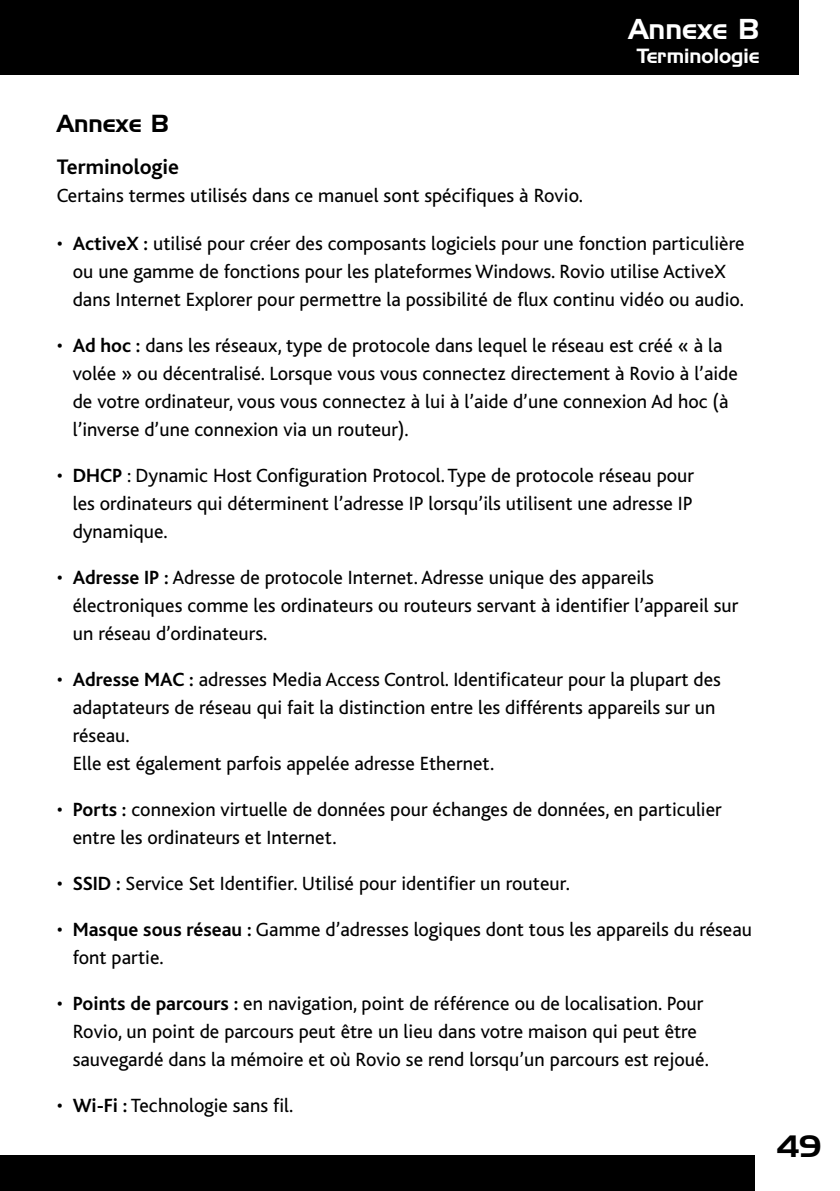
<style>
.page{position:relative;width:840px;height:1191px;background:#fff}
.page>*{position:absolute;margin:0;border:0;box-sizing:border-box;transform-origin:0 0}
.t1{font:30px "Handel Gothic BT";color:#000}
.t2{font:28px "Handel Gothic BT";color:#fff}
.t3{font:24px "Handel Gothic BT";color:#000}
.t4{font:700 22px "Bliss";color:#000}
.t5{font:20px/28px "Bliss";color:#000}
.t6{font:20px "Handel Gothic BT";color:#fff}
.s1{font-weight:700}
</style>
<div class="page">
<div style="left:0;top:0;width:797px;height:74px;background:#000"></div>
<div style="left:0;top:1155px;width:754px;height:36px;background:#000"></div>
<h2 class="t2" style="left:628px;top:12px;width:132px">Annexe B</h2>
<p class="t6" style="left:636px;top:44px;width:124px">Terminologie</p>
<p class="t3" style="left:57px;top:109px;width:114px">Annexe B</p>
<p class="t4" style="left:57px;top:155px;width:124px">Terminologie</p>
<p class="t5" style="left:57px;top:182px;width:527px">Certains termes utilisés dans ce manuel sont spécifiques à Rovio.</p>
<p class="t5" style="left:73px;top:230px;width:673px;text-indent:-16px">• <span class="s1">ActiveX :</span> utilisé pour créer des composants logiciels pour une fonction particulière ou une gamme de fonctions pour les plateformes Windows. Rovio utilise ActiveX dans Internet Explorer pour permettre la possibilité de flux continu vidéo ou audio.</p>
<p class="t5" style="left:73px;top:332px;width:666px;text-indent:-16px">• <span class="s1">Ad hoc :</span> dans les réseaux, type de protocole dans lequel le réseau est créé « à la volée » ou décentralisé. Lorsque vous vous connectez directement à Rovio à l’aide de votre ordinateur, vous vous connectez à lui à l’aide d’une connexion Ad hoc (à l’inverse d’une connexion via un routeur).</p>
<p class="t5" style="left:73px;top:462px;width:622px;text-align:justify;text-indent:-16px">• <span class="s1">DHCP</span> : Dynamic Host Configuration Protocol. Type de protocole réseau pour les ordinateurs qui déterminent l’adresse IP lorsqu’ils utilisent une adresse IP dynamique.</p>
<p class="t5" style="left:73px;top:564px;width:666px;text-indent:-16px">• <span class="s1">Adresse IP :</span> Adresse de protocole Internet. Adresse unique des appareils électroniques comme les ordinateurs ou routeurs servant à identifier l’appareil sur un réseau d’ordinateurs.</p>
<p class="t5" style="left:73px;top:666px;width:649px;text-indent:-16px">• <span class="s1">Adresse MAC :</span> adresses Media Access Control. Identificateur pour la plupart des adaptateurs de réseau qui fait la distinction entre les différents appareils sur un réseau.<br>Elle est également parfois appelée adresse Ethernet.</p>
<p class="t5" style="left:73px;top:796px;width:650px;text-indent:-16px">• <span class="s1">Ports :</span> connexion virtuelle de données pour échanges de données, en particulier entre les ordinateurs et Internet.</p>
<p class="t5" style="left:57px;top:870px;width:514px">• <span class="s1">SSID :</span> Service Set Identifier. Utilisé pour identifier un routeur.</p>
<p class="t5" style="left:73px;top:916px;width:680px;text-indent:-16px">• <span class="s1">Masque sous réseau :</span> Gamme d’adresses logiques dont tous les appareils du réseau font partie.</p>
<p class="t5" style="left:73px;top:990px;width:637px;text-indent:-16px">• <span class="s1">Points de parcours :</span> en navigation, point de référence ou de localisation. Pour<br>Rovio, un point de parcours peut être un lieu dans votre maison qui peut être sauvegardé dans la mémoire et où Rovio se rend lorsqu’un parcours est rejoué.</p>
<p class="t5" style="left:57px;top:1092px;width:238px">• <span class="s1">Wi-Fi :</span> Technologie sans fil.</p>
<h1 class="t1" style="left:776px;top:1128px;width:46px">49</h1>
</div>
